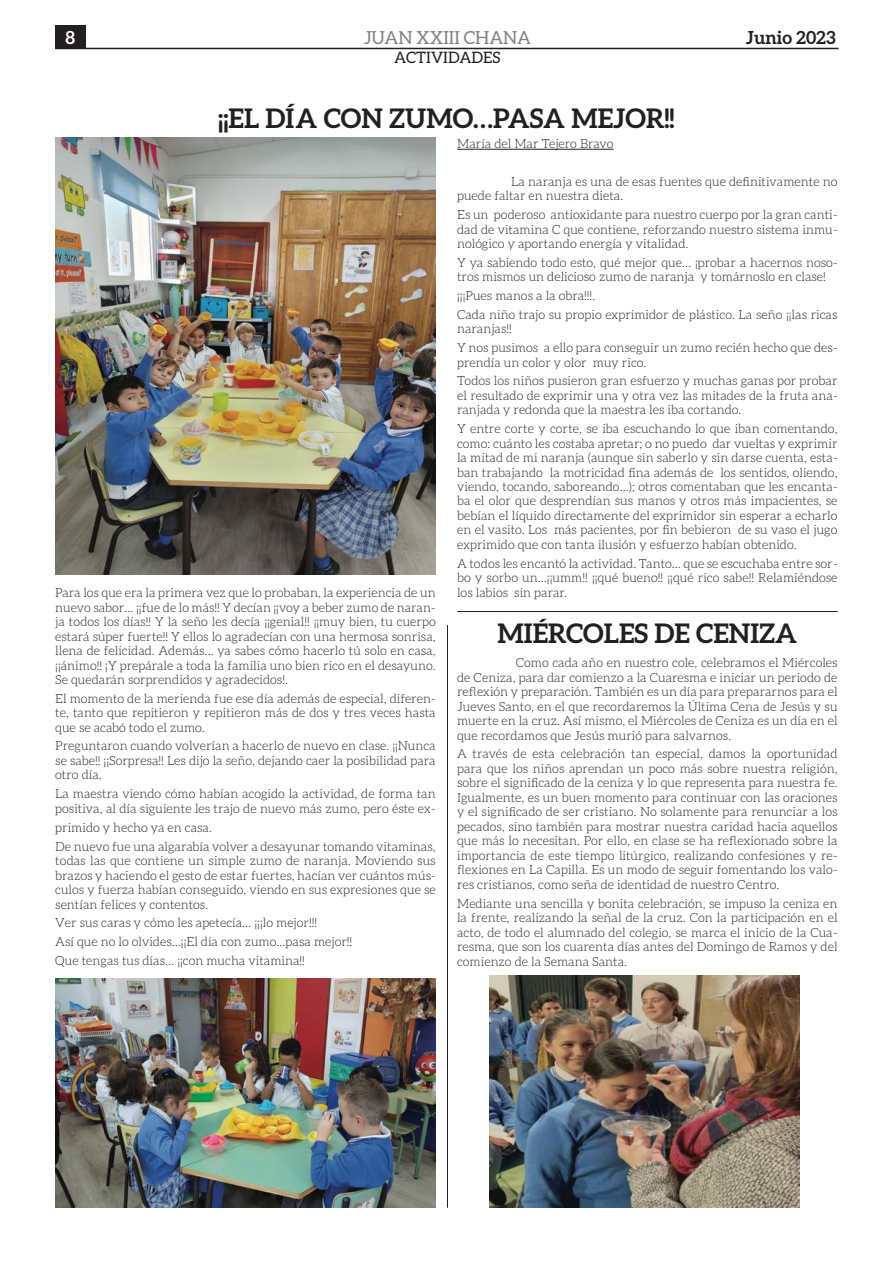
<style>
.page{position:relative;width:893px;height:1263px;background:#fff}
.page>*{position:absolute;margin:0;border:0;box-sizing:border-box;transform-origin:0 0}
.t1{font:700 27px "Aleo";color:#231f20}
.t2{font:18px "Aleo";color:#808285}
.t3{font:700 18px "Aleo";color:#231f20}
.t4{font:700 18px "Aleo";color:#fff}
.t5{font:15.75px "Aleo";color:#231f20}
.t6{font:300 12.6px/14.5px "Aleo";color:#231f20}
</style>
<div class="page">
<hr style="left:55px;top:48px;width:783px;height:1px;background:#231f20">
<div style="left:55px;top:25px;width:30px;height:23px;background:#231f20"></div>
<hr style="left:457px;top:149px;width:157px;height:1px;background:#231f20">
<img style="left:55px;top:137px;width:381px;height:437px">
<img style="left:55px;top:978px;width:381px;height:230px">
<hr style="left:457px;top:611px;width:381px;height:1px;background:#231f20">
<img style="left:489px;top:976px;width:310px;height:232px">
<hr style="left:447px;top:625px;width:1px;height:583px;background:#231f20">
<h2 class="t4" style="left:66px;top:27px;width:11px">8</h2>
<h2 class="t2" style="left:364px;top:28px;width:169px">JUAN XXIII CHANA</h2>
<h2 class="t3" style="left:746px;top:27px;width:91px">Junio 2023</h2>
<p class="t5" style="left:394px;top:49px;width:108px">ACTIVIDADES</p>
<h1 class="t1" style="left:218px;top:103px;width:458px">¡¡EL DÍA CON ZUMO…PASA MEJOR!!</h1>
<p class="t6" style="left:457px;top:137px;width:158px">María del Mar Tejero Bravo</p>
<p class="t6" style="left:457px;top:174px;width:382px;text-indent:54px">La naranja es una de esas fuentes que definitivamente no puede faltar en nuestra dieta.</p>
<p class="t6" style="left:457px;top:207px;width:382px;text-align:justify">Es un poderoso antioxidante para nuestro cuerpo por la gran canti&shy;dad de vitamina C que contiene, reforzando nuestro sistema inmu&shy;nológico y aportando energía y vitalidad.</p>
<p class="t6" style="left:457px;top:255px;width:382px">Y ya sabiendo todo esto, qué mejor que… ¡probar a hacernos noso&shy;tros mismos un delicioso zumo de naranja y tomárnoslo en clase!</p>
<p class="t6" style="left:457px;top:286px;width:382px;line-height:18.8px">¡¡¡Pues manos a la obra!!!.<br>Cada niño trajo su propio exprimidor de plástico. La seño ¡¡las ricas</p>
<p class="t6" style="left:457px;top:319px;width:382px;line-height:18.8px">naranjas!!<br>Y nos pusimos a ello para conseguir un zumo recién hecho que des-</p>
<p class="t6" style="left:457px;top:353px;width:382px;line-height:18.8px">prendía un color y olor muy rico.<br>Todos los niños pusieron gran esfuerzo y muchas ganas por probar</p>
<p class="t6" style="left:457px;top:388px;width:382px">el resultado de exprimir una y otra vez las mitades de la fruta ana&shy;ranjada y redonda que la maestra les iba cortando.</p>
<p class="t6" style="left:457px;top:421px;width:382px;text-align:justify">Y entre corte y corte, se iba escuchando lo que iban comentando, como: cuánto les costaba apretar; o no puedo dar vueltas y exprimir la mitad de mi naranja (aunque sin saberlo y sin darse cuenta, esta&shy;ban trabajando la motricidad fina además de los sentidos, oliendo, viendo, tocando, saboreando…); otros comentaban que les encanta&shy;ba el olor que desprendían sus manos y otros más impacientes, se bebían el líquido directamente del exprimidor sin esperar a echarlo en el vasito. Los más pacientes, por fin bebieron de su vaso el jugo exprimido que con tanta ilusión y esfuerzo habían obtenido.</p>
<p class="t6" style="left:457px;top:556px;width:382px">A todos les encantó la actividad. Tanto… que se escuchaba entre sor&shy;bo y sorbo un…¡¡umm!! ¡¡qué bueno!! ¡¡qué rico sabe!! Relamiéndose</p>
<p class="t6" style="left:55px;top:585px;width:382px">Para los que era la primera vez que lo probaban, la experiencia de un</p>
<p class="t6" style="left:457px;top:585px;width:112px">los labios sin parar.</p>
<p class="t6" style="left:55px;top:600px;width:382px;text-align:justify">nuevo sabor… ¡¡fue de lo más!! Y decían ¡¡voy a beber zumo de naran&shy;ja todos los días!! Y la seño les decía ¡¡genial!! ¡¡muy bien, tu cuerpo estará súper fuerte!! Y ellos lo agradecían con una hermosa sonrisa, llena de felicidad. Además… ya sabes cómo hacerlo tú solo en casa, ¡¡ánimo!! ¡Y prepárale a toda la familia uno bien rico en el desayuno.<br>Se quedarán sorprendidos y agradecidos!.</p>
<p class="t6" style="left:55px;top:691px;width:382px;text-align:justify">El momento de la merienda fue ese día además de especial, diferen&shy;te, tanto que repitieron y repitieron más de dos y tres veces hasta que se acabó todo el zumo.</p>
<p class="t6" style="left:55px;top:739px;width:382px;text-align:justify">Preguntaron cuando volverían a hacerlo de nuevo en clase. ¡¡Nunca se sabe!! ¡¡Sorpresa!! Les dijo la seño, dejando caer la posibilidad para otro día.</p>
<p class="t6" style="left:55px;top:786px;width:382px">La maestra viendo cómo habían acogido la actividad, de forma tan positiva, al día siguiente les trajo de nuevo más zumo, pero éste ex-</p>
<p class="t6" style="left:55px;top:818px;width:382px;line-height:18.8px">primido y hecho ya en casa.<br>De nuevo fue una algarabía volver a desayunar tomando vitaminas,</p>
<p class="t6" style="left:55px;top:853px;width:382px;text-align:justify">todas las que contiene un simple zumo de naranja. Moviendo sus brazos y haciendo el gesto de estar fuertes, hacían ver cuántos mús&shy;culos y fuerza habían conseguido, viendo en sus expresiones que se sentían felices y contentos.</p>
<p class="t6" style="left:55px;top:913px;width:299px;line-height:18.8px">Ver sus caras y cómo les apetecía… ¡¡¡lo mejor!!!<br>Así que no lo olvides…¡¡El día con zumo…pasa mejor!!<br>Que tengas tus días… ¡¡con mucha vitamina!!</p>
<h1 class="t1" style="left:498px;top:617px;width:301px">MIÉRCOLES DE CENIZA</h1>
<p class="t6" style="left:457px;top:655px;width:382px;text-align:justify;text-indent:59px">Como cada año en nuestro cole, celebramos el Miércoles de Ceniza, para dar comienzo a la Cuaresma e iniciar un periodo de reflexión y preparación. También es un día para prepararnos para el Jueves Santo, en el que recordaremos la Última Cena de Jesús y su muerte en la cruz. Así mismo, el Miércoles de Ceniza es un día en el que recordamos que Jesús murió para salvarnos.</p>
<p class="t6" style="left:457px;top:747px;width:382px;text-align:justify">A través de esta celebración tan especial, damos la oportunidad para que los niños aprendan un poco más sobre nuestra religión, sobre el significado de la ceniza y lo que representa para nuestra fe.<br>Igualmente, es un buen momento para continuar con las oraciones y el significado de ser cristiano. No solamente para renunciar a los pecados, sino también para mostrar nuestra caridad hacia aquellos que más lo necesitan. Por ello, en clase se ha reflexionado sobre la importancia de este tiempo litúrgico, realizando confesiones y re&shy;flexiones en La Capilla. Es un modo de seguir fomentando los valo&shy;res cristianos, como seña de identidad de nuestro Centro.</p>
<p class="t6" style="left:457px;top:896px;width:382px;text-align:justify">Mediante una sencilla y bonita celebración, se impuso la ceniza en la frente, realizando la señal de la cruz. Con la participación en el acto, de todo el alumnado del colegio, se marca el inicio de la Cua&shy;resma, que son los cuarenta días antes del Domingo de Ramos y del comienzo de la Semana Santa.</p>
</div>
